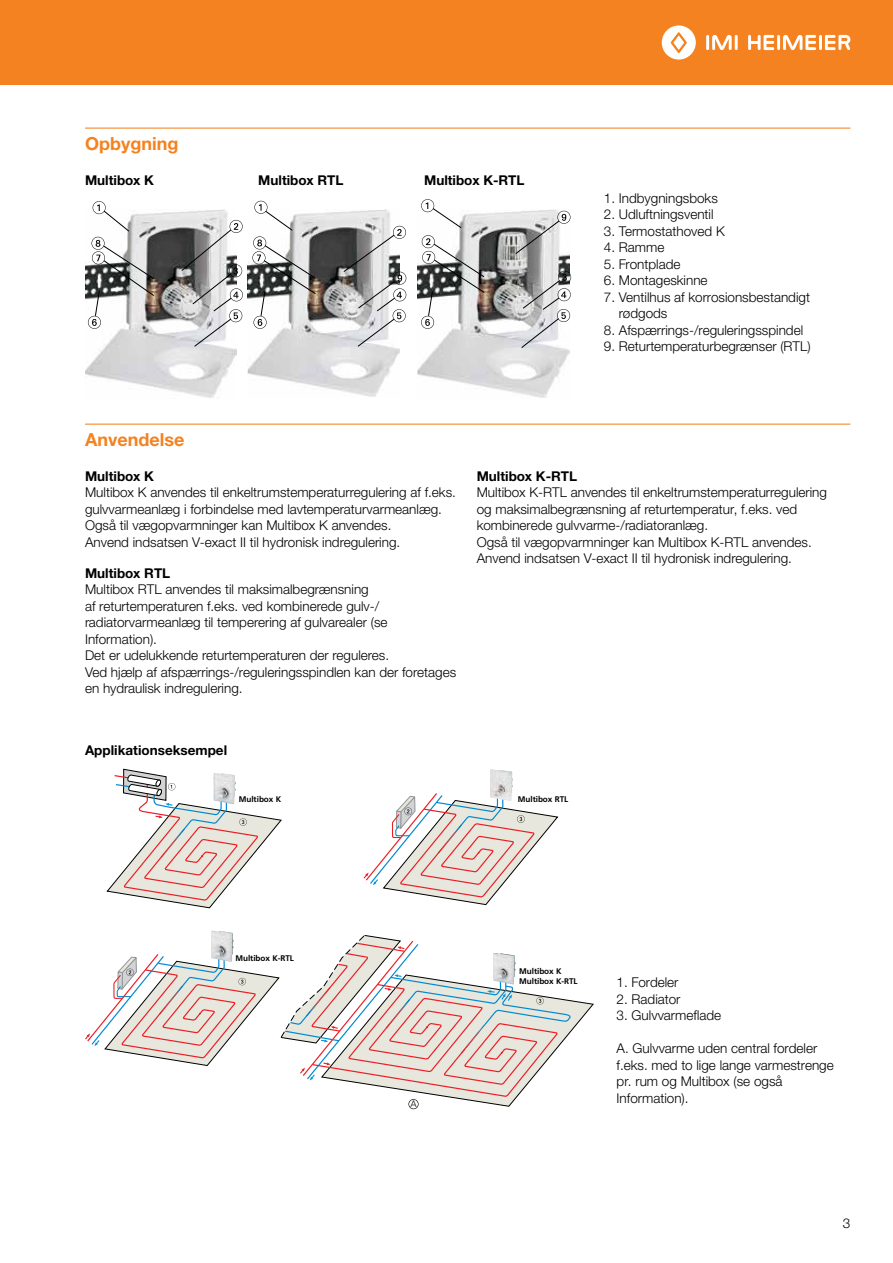
<style>
.page{position:relative;width:893px;height:1263px;background:#fff}
.page>*{position:absolute;margin:0;border:0;box-sizing:border-box;transform-origin:0 0}
.t1{font:700 18px "Helvetica Neue LTW1 G";color:#f58220}
.t2{font:300 13.5px/16.5px "Helvetica Neue LTW1 G";color:#000}
.t3{font:700 13.5px "Helvetica Neue LTW1 G";color:#000}
.t4{font:300 9.3px "Frutiger";color:#000}
.t5{font:700 8.1px/9.3px "Frutiger";letter-spacing:-.005em;color:#000}
</style>
<div class="page">
<div style="left:0;top:0;width:893px;height:85px;background:#f58220"></div>
<hr style="left:706px;top:35px;width:3px;height:15px;background:#fff">
<hr style="left:735px;top:35px;width:3px;height:15px;background:#fff">
<svg style="left:712px;top:35px;width:20px;height:15px"></svg>
<svg style="left:662px;top:25px;width:34px;height:35px"></svg>
<hr style="left:777px;top:35px;width:3px;height:15px;background:#fff">
<svg style="left:748px;top:35px;width:26px;height:15px"></svg>
<hr style="left:819px;top:35px;width:3px;height:15px;background:#fff">
<svg style="left:783px;top:35px;width:33px;height:15px"></svg>
<svg style="left:825px;top:35px;width:25px;height:15px"></svg>
<hr style="left:85px;top:128px;width:765px;height:1px;background:#f58220">
<hr style="left:85px;top:424px;width:765px;height:1px;background:#f58220">
<img style="left:417px;top:210px;width:152px;height:188px">
<img style="left:248px;top:209px;width:152px;height:188px">
<img style="left:85px;top:209px;width:152px;height:189px">
<svg style="left:515px;top:211px;width:55px;height:44px"></svg>
<svg style="left:181px;top:220px;width:62px;height:127px"></svg>
<svg style="left:343px;top:226px;width:63px;height:121px"></svg>
<svg style="left:421px;top:199px;width:41px;height:30px"></svg>
<svg style="left:521px;top:271px;width:50px;height:78px"></svg>
<svg style="left:88px;top:201px;width:67px;height:128px"></svg>
<svg style="left:252px;top:201px;width:64px;height:128px"></svg>
<svg style="left:421px;top:235px;width:64px;height:94px"></svg>
<svg style="left:85px;top:769px;width:508px;height:340px"></svg>
<h1 class="t1" style="left:85px;top:132px;width:95px">Opbygning</h1>
<p class="t3" style="left:85px;top:172px;width:71px">Multibox K</p>
<p class="t3" style="left:258px;top:172px;width:87px">Multibox RTL</p>
<p class="t3" style="left:424px;top:172px;width:102px">Multibox K-RTL</p>
<p class="t2" style="left:604px;top:190px;width:116px">1. Indbygningsboks</p>
<p class="t2" style="left:604px;top:206px;width:111px">2. Udluftningsventil</p>
<p class="t2" style="left:604px;top:223px;width:122px">3. Termostathoved K</p>
<p class="t2" style="left:604px;top:239px;width:62px">4. Ramme</p>
<p class="t2" style="left:604px;top:256px;width:78px">5. Frontplade</p>
<p class="t2" style="left:604px;top:272px;width:105px">6. Montageskinne</p>
<p class="t2" style="left:619px;top:289px;width:193px;text-indent:-15px">7. Ventilhus af korrosionsbestandigt rødgods</p>
<p class="t2" style="left:604px;top:322px;width:201px">8. Afspærrings-/reguleringsspindel</p>
<p class="t2" style="left:604px;top:338px;width:208px">9. Returtemperaturbegrænser (RTL)</p>
<h1 class="t1" style="left:85px;top:428px;width:101px">Anvendelse</h1>
<p class="t3" style="left:85px;top:468px;width:71px">Multibox K</p>
<p class="t2" style="left:85px;top:484px;width:372px">Multibox K anvendes til enkeltrumstemperaturregulering af f.eks. gulvvarmeanlæg i forbindelse med lavtemperaturvarmeanlæg.<br>Også til vægopvarmninger kan Multibox K anvendes.<br>Anvend indsatsen V-exact II til hydronisk indregulering.</p>
<p class="t3" style="left:85px;top:564px;width:87px">Multibox RTL</p>
<p class="t2" style="left:85px;top:581px;width:373px">Multibox RTL anvendes til maksimalbegrænsning<br>af returtemperaturen f.eks. ved kombinerede gulv-/ radiatorvarmeanlæg til temperering af gulvarealer (se Information).<br>Det er udelukkende returtemperaturen der reguleres.<br>Ved hjælp af afspærrings-/reguleringsspindlen kan der foretages en hydraulisk indregulering.</p>
<p class="t3" style="left:85px;top:741px;width:144px">Applikationseksempel</p>
<p class="t3" style="left:477px;top:468px;width:102px">Multibox K-RTL</p>
<p class="t2" style="left:477px;top:484px;width:352px">Multibox K-RTL anvendes til enkeltrumstemperaturregulering og maksimalbegrænsning af returtemperatur, f.eks. ved kombinerede gulvvarme-/radiatoranlæg.<br>Også til vægopvarmninger kan Multibox K-RTL anvendes.<br>Anvend indsatsen V-exact II til hydronisk indregulering.</p>
<p class="t5" style="left:239px;top:795px;width:44px">Multibox K</p>
<p class="t5" style="left:518px;top:794px;width:52px">Multibox RTL</p>
<p class="t5" style="left:235px;top:953px;width:60px">Multibox K-RTL</p>
<p class="t4" style="left:411px;top:1098px;width:8px">A</p>
<p class="t5" style="left:519px;top:967px;width:60px">Multibox K<br>Multibox K-RTL</p>
<p class="t2" style="left:617px;top:974px;width:63px">1. Fordeler</p>
<p class="t2" style="left:617px;top:990px;width:65px">2. Radiator</p>
<p class="t2" style="left:617px;top:1007px;width:106px">3. Gulvvarmeflade</p>
<p class="t2" style="left:617px;top:1040px;width:219px">A. Gulvvarme uden central fordeler f.eks. med to lige lange varmestrenge pr. rum og Multibox (se også<br>Information).</p>
<p class="t2" style="left:843px;top:1215px;width:9px">3</p>
</div>
